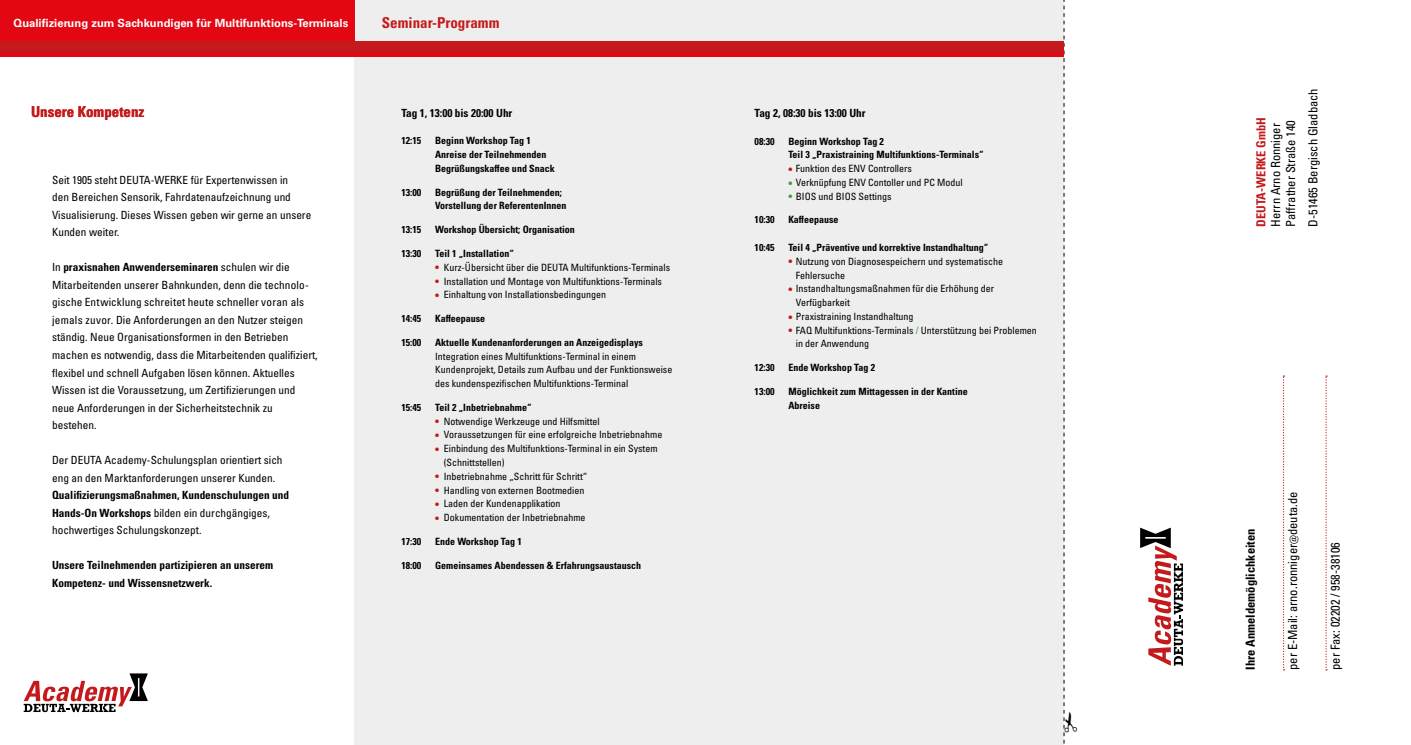
<style>
.page{position:relative;width:1411px;height:745px;background:#fff}
.page>*{position:absolute;margin:0;border:0;box-sizing:border-box;transform-origin:0 0}
.t1{font:700 condensed 15px "Univers LT Pro";color:#c51a1b}
.t2{font:condensed 12.5px/14.8px "Univers LT Pro";color:#000}
.t3{font:700 condensed 12.5px "Univers LT Pro";color:#000}
.t4{font:700 condensed 12.5px "Univers LT Pro";color:#c51a1b}
.t5{font:condensed 11.25px/17.5px "Univers LT Pro";color:#000}
.t6{font:700 condensed 11.25px/17.5px "Univers LT Pro";color:#000}
.t7{font:700 11.25px "Univers LT Pro 65";color:#fff}
.t8{font:condensed 10px/13.8px "Univers LT Pro";color:#000}
.t9{font:700 condensed 10px/13.8px "Univers LT Pro";color:#000}
.s1{font-weight:700}
.s2{font-weight:400}
.s3{color:#c51a1b}
.s4{color:#3fa535}
.s5{font-size:10px}
</style>
<div class="page">
<div style="left:354px;top:0;width:709px;height:744px;background:#eee"></div>
<svg style="left:1283px;top:375px;width:1px;height:295px"></svg>
<svg style="left:1325px;top:375px;width:1px;height:295px"></svg>
<svg style="left:1140px;top:527px;width:42px;height:138px"></svg>
<div style="left:0;top:0;width:354px;height:42px;background:#e30613"></div>
<div style="left:0;top:42px;width:1063px;height:11px;background:#c51a1b"></div>
<hr style="left:0;top:53px;width:1063px;height:4px;background:#e30613">
<svg style="left:24px;top:673px;width:124px;height:38px"></svg>
<svg style="left:1063px;top:0;width:2px;height:744px"></svg>
<p class="t7" style="left:14px;top:15px;width:336px">Qualifizierung zum Sachkundigen für Multifunktions-Terminals</p>
<h1 class="t1" style="left:31px;top:102px;width:115px">Unsere Kompetenz</h1>
<p class="t5" style="left:52px;top:170px;width:261px">Seit 1905 steht DEUTA-WERKE für Expertenwissen in<br>den Bereichen Sensorik, Fahrdatenaufzeichnung und Visualisierung. Dieses Wissen geben wir gerne an unsere Kunden weiter.</p>
<p class="t5" style="left:52px;top:258px;width:267px">In <span class="s1">praxisnahen Anwenderseminaren</span> schulen wir die Mitarbeitenden unserer Bahnkunden, denn die technolo&shy;gische Entwicklung schreitet heute schneller voran als jemals zuvor. Die Anforderungen an den Nutzer steigen ständig. Neue Organisationsformen in den Betrieben machen es notwendig, dass die Mitarbeitenden qualifiziert, flexibel und schnell Aufgaben lösen können. Aktuelles Wissen ist die Voraussetzung, um Zertifizierungen und neue Anforderungen in der Sicherheitstechnik zu bestehen.</p>
<p class="t5" style="left:52px;top:451px;width:232px">Der DEUTA Academy-Schulungsplan orientiert sich eng an den Marktanforderungen unserer Kunden.</p>
<p class="t6" style="left:52px;top:486px;width:238px">Qualifizierungsmaßnahmen, Kundenschulungen und<br>Hands-On Workshops <span class="s2">bilden ein durchgängiges, hochwertiges Schulungskonzept.</span></p>
<p class="t6" style="left:52px;top:556px;width:223px">Unsere Teilnehmenden partizipieren an unserem<br>Kompetenz- und Wissensnetzwerk.</p>
<h1 class="t1" style="left:382px;top:13px;width:119px">Seminar-Programm</h1>
<p class="t6" style="left:401px;top:104px;width:112px">Tag 1, 13:00 bis 20:00 Uhr</p>
<p class="t9" style="left:401px;top:134px;width:21px">12:15</p>
<p class="t9" style="left:435px;top:134px;width:121px">Beginn Workshop Tag 1<br>Anreise der Teilnehmenden<br>Begrüßungskaffee und Snack</p>
<p class="t9" style="left:401px;top:185px;width:21px">13:00</p>
<p class="t9" style="left:435px;top:185px;width:133px">Begrüßung der Teilnehmenden;<br>Vorstellung der ReferentenInnen</p>
<p class="t9" style="left:401px;top:222px;width:21px">13:15</p>
<p class="t9" style="left:435px;top:222px;width:141px">Workshop Übersicht; Organisation</p>
<p class="t9" style="left:401px;top:246px;width:21px">13:30</p>
<p class="t9" style="left:435px;top:246px;width:80px">Teil 1 „Installation“</p>
<p class="t8" style="left:435px;top:260px;width:236px"><span class="s3">●</span> Kurz-Übersicht über die DEUTA Multifunktions-Terminals</p>
<p class="t8" style="left:435px;top:273px;width:228px"><span class="s3">●</span> Installation und Montage von Multifunktions-Terminals</p>
<p class="t8" style="left:435px;top:287px;width:172px"><span class="s3">●</span> Einhaltung von Installationsbedingungen</p>
<p class="t9" style="left:401px;top:311px;width:21px">14:45</p>
<p class="t9" style="left:435px;top:311px;width:52px">Kaffeepause</p>
<p class="t9" style="left:401px;top:335px;width:21px">15:00</p>
<p class="t9" style="left:435px;top:335px;width:209px">Aktuelle Kundenanforderungen an Anzeigedisplays</p>
<p class="t8" style="left:435px;top:348px;width:239px">Integration eines Multifunktions-Terminal in einem<br>Kundenprojekt, Details zum Aufbau und der Funktionsweise des kundenspezifischen Multifunktions-Terminal</p>
<p class="t9" style="left:401px;top:400px;width:21px">15:45</p>
<p class="t9" style="left:435px;top:400px;width:98px">Teil 2 „Inbetriebnahme“</p>
<p class="t8" style="left:435px;top:413px;width:166px"><span class="s3">●</span> Notwendige Werkzeuge und Hilfsmittel</p>
<p class="t8" style="left:435px;top:427px;width:229px"><span class="s3">●</span> Voraussetzungen für eine erfolgreiche Inbetriebnahme</p>
<p class="t8" style="left:444px;top:441px;width:215px;text-indent:-9px"><span class="s3">●</span> Einbindung des Multifunktions-Terminal in ein System (Schnittstellen)</p>
<p class="t8" style="left:435px;top:468px;width:154px"><span class="s3">●</span> Inbetriebnahme „Schritt für Schritt“</p>
<p class="t8" style="left:435px;top:482px;width:151px"><span class="s3">●</span> Handling von externen Bootmedien</p>
<p class="t8" style="left:435px;top:496px;width:127px"><span class="s3">●</span> Laden der Kundenapplikation</p>
<p class="t8" style="left:435px;top:510px;width:152px"><span class="s3">●</span> Dokumentation der Inbetriebnahme</p>
<p class="t9" style="left:401px;top:534px;width:21px">17:30</p>
<p class="t9" style="left:435px;top:534px;width:88px">Ende Workshop Tag 1</p>
<p class="t9" style="left:401px;top:557px;width:21px">18:00</p>
<p class="t9" style="left:435px;top:557px;width:208px">Gemeinsames Abendessen &amp; Erfahrungsaustausch</p>
<p class="t6" style="left:754px;top:104px;width:112px">Tag 2, 08:30 bis 13:00 Uhr</p>
<p class="t9" style="left:754px;top:134px;width:21px">08:30</p>
<p class="t9" style="left:788px;top:134px;width:197px">Beginn Workshop Tag 2<br>Teil 3 „Praxistraining Multifunktions-Terminals“</p>
<p class="t8" style="left:788px;top:161px;width:125px"><span class="s3">●</span> Funktion des ENV Controllers</p>
<p class="t8" style="left:788px;top:175px;width:176px"><span class="s4">●</span> Verknüpfung ENV Contoller und PC Modul</p>
<p class="t8" style="left:788px;top:189px;width:105px"><span class="s4">●</span> BIOS und BIOS Settings</p>
<p class="t9" style="left:754px;top:213px;width:21px">10:30</p>
<p class="t9" style="left:788px;top:213px;width:52px">Kaffeepause</p>
<p class="t9" style="left:754px;top:240px;width:21px">10:45</p>
<p class="t9" style="left:788px;top:240px;width:201px">Teil 4 „Präventive und korrektive Instandhaltung“</p>
<p class="t8" style="left:795px;top:254px;width:209px;text-indent:-7px"><span class="s3">●</span> Nutzung von Diagnosespeichern und systematische<br>Fehlersuche</p>
<p class="t8" style="left:795px;top:281px;width:200px;text-indent:-7px"><span class="s3">●</span> Instandhaltungsmaßnahmen für die Erhöhung der<br>Verfügbarkeit</p>
<p class="t8" style="left:788px;top:309px;width:127px"><span class="s3">●</span> Praxistraining Instandhaltung</p>
<p class="t8" style="left:795px;top:322px;width:243px;text-indent:-7px"><span class="s3">●</span> FAQ Multifunktions-Terminals <span class="s4">/</span> Unterstützung bei Problemen in der Anwendung</p>
<p class="t9" style="left:754px;top:360px;width:21px">12:30</p>
<p class="t9" style="left:788px;top:360px;width:88px">Ende Workshop Tag 2</p>
<p class="t9" style="left:754px;top:384px;width:21px">13:00</p>
<p class="t9" style="left:788px;top:384px;width:181px">Möglichkeit zum Mittagessen in der Kantine<br>Abreise</p>
<p class="t4" style="left:1253px;top:226px;width:111px;rotate:-90deg">DEUTA-WERKE GmbH</p>
<p class="t2" style="left:1267px;top:226px;width:108px;rotate:-90deg">Herrn Arno Ronniger<br>Paffrather Straße 140</p>
<p class="t2" style="left:1305px;top:226px;width:140px;rotate:-90deg">D-51465 Bergisch Gladbach</p>
<p class="t3" style="left:1242px;top:669px;width:142px;rotate:-90deg">Ihre Anmeldemöglichkeiten</p>
<p class="t2" style="left:1284px;top:669px;width:180px;rotate:-90deg">per E-Mail: arno.ronniger<span class="s5">@</span>deuta.de</p>
<p class="t2" style="left:1327px;top:669px;width:129px;rotate:-90deg">per Fax: 02202 / 958-38106</p>
</div>
